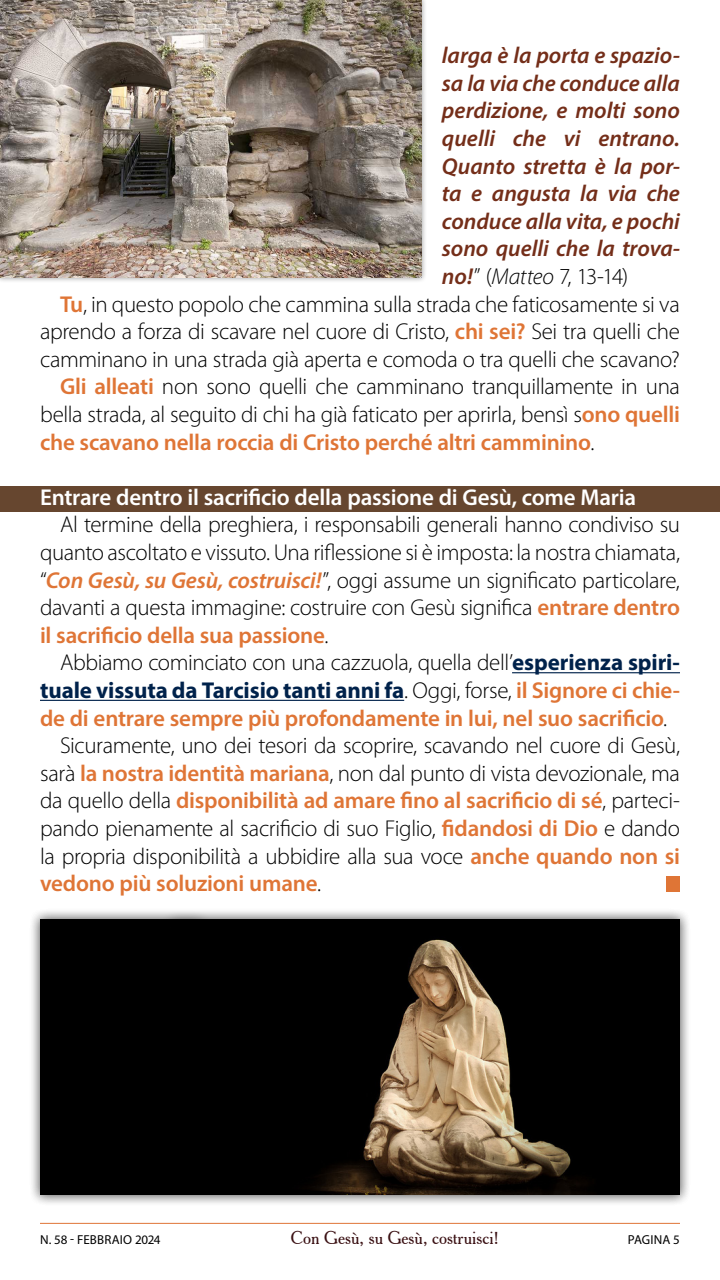
<style>
.page{position:relative;width:720px;height:1280px;background:#fff}
.page>*{position:absolute;margin:0;border:0;box-sizing:border-box;transform-origin:0 0}
.Testo_paragrafo{font:300 23px/27.6px "Myriad Pro";letter-spacing:-.02em;color:#000;text-align:justify}
.Testo_paragrafo-2{font:italic 600 23px/27.6px "Myriad Pro";letter-spacing:-.005em;color:#742e19;text-align:justify}
.Testo_paragrafo-3{font:600 23px/27.6px "Myriad Pro";letter-spacing:-.01em;color:#df7536;text-align:justify}
.Titolo_paragrafo{font:600 23px "Myriad Pro";letter-spacing:-.01em;color:#fff}
.t1{font:18px "Cheltenham BT";color:#3a1013}
.t2{font:13px "Myriad Pro";letter-spacing:.005em;color:#000}
.s1{font-weight:300;font-style:normal;color:#000}
.s2{font-weight:300;color:#000}
.s3{font-weight:600;color:#df7536}
.s4{font-weight:600;font-style:italic;color:#df7536}
.s5{font-weight:700;color:#00224b}
</style>
<div class="page">
<hr style="left:40px;top:1223px;width:640px;height:1px;background:#df7536">
<div style="left:0;top:486px;width:720px;height:26px;background:#66462f"></div>
<hr style="left:512px;top:672px;width:168px;height:1px;background:#00224b">
<hr style="left:40px;top:700px;width:364px;height:1px;background:#00224b">
<div style="left:0;top:0;width:427px;height:283px;background:#000;opacity:.4"></div>
<img style="left:0;top:0;width:422px;height:278px">
<div style="left:29px;top:908px;width:662px;height:298px;background:#000;opacity:.4"></div>
<div style="left:40px;top:919px;width:640px;height:276px;background:#000"></div>
<img style="left:313px;top:939px;width:268px;height:256px">
<div style="left:161px;top:910px;width:51px;height:52px;background:#000;opacity:.4"></div>
<div style="left:172px;top:921px;width:29px;height:30px;background:#000"></div>
<div style="left:667px;top:876px;width:13px;height:15px;background:#df7536"></div>
<p class="Testo_paragrafo-2" style="left:442px;top:41px;width:240px">larga è la porta e spazio&shy;sa la via che conduce alla perdizione, e molti sono quelli che vi entrano.<br>Quanto stretta è la por&shy;ta e angusta la via che conduce alla vita, e pochi sono quelli che la trova&shy;no!<span class="s1">” (</span><span class="s2">Matteo</span> <span class="s1">7, 13-14)</span></p>
<p class="Testo_paragrafo" style="left:40px;top:290px;width:641px;text-indent:20px"><span class="s3">Tu</span>, in questo popolo che cammina sulla strada che faticosamente si va aprendo a forza di scavare nel cuore di Cristo, <span class="s3">chi sei?</span> Sei tra quelli che camminano in una strada già aperta e comoda o tra quelli che scavano?</p>
<p class="Testo_paragrafo" style="left:40px;top:373px;width:642px;text-indent:20px"><span class="s3">Gli alleati</span> non sono quelli che camminano tranquillamente in una bella strada, al seguito di chi ha già faticato per aprirla, bensì s<span class="s3">ono quelli che scavano nella roccia di Cristo perché altri camminino</span>.</p>
<p class="Titolo_paragrafo" style="left:40px;top:482px;width:598px">Entrare dentro il sacrificio della passione di Gesù, come Maria</p>
<p class="Testo_paragrafo" style="left:40px;top:511px;width:642px;text-indent:20px">Al termine della preghiera, i responsabili generali hanno condiviso su quanto ascoltato e vissuto. Una riflessione si è imposta: la nostra chiamata, “<span class="s4">Con Gesù, su Gesù, costruisci!</span>”, oggi assume un significato particolare, davanti a questa immagine: costruire con Gesù significa <span class="s3">entrare dentro il sacrificio della sua passione</span>.</p>
<p class="Testo_paragrafo-3" style="left:40px;top:648px;width:642px;text-indent:20px"><span class="s2">Abbiamo cominciato con una cazzuola, quella dell’</span><span class="s5">esperienza spiri&shy;tuale vissuta da Tarcisio tanti anni fa</span><span class="s2">. Oggi, forse,</span> il Signore ci chie&shy;de di entrare sempre più profondamente in lui, nel suo sacrificio<span class="s2">.</span></p>
<p class="Testo_paragrafo" style="left:40px;top:732px;width:642px;text-indent:20px">Sicuramente, uno dei tesori da scoprire, scavando nel cuore di Gesù, sarà <span class="s3">la nostra identità mariana</span>, non dal punto di vista devozionale, ma da quello della <span class="s3">disponibilità ad amare fino al sacrificio di sé</span>, parteci&shy;pando pienamente al sacrificio di suo Figlio, <span class="s3">fidandosi di Dio</span> e dando la propria disponibilità a ubbidire alla sua voce <span class="s3">anche quando non si vedono più soluzioni umane</span>.</p>
<p class="t2" style="left:40px;top:1232px;width:122px">N. 58 - FEBBRAIO 2024</p>
<p class="t1" style="left:291px;top:1227px;width:210px">Con Gesù, su Gesù, costruisci!</p>
<p class="t2" style="left:628px;top:1232px;width:54px">PAGINA 5</p>
</div>
